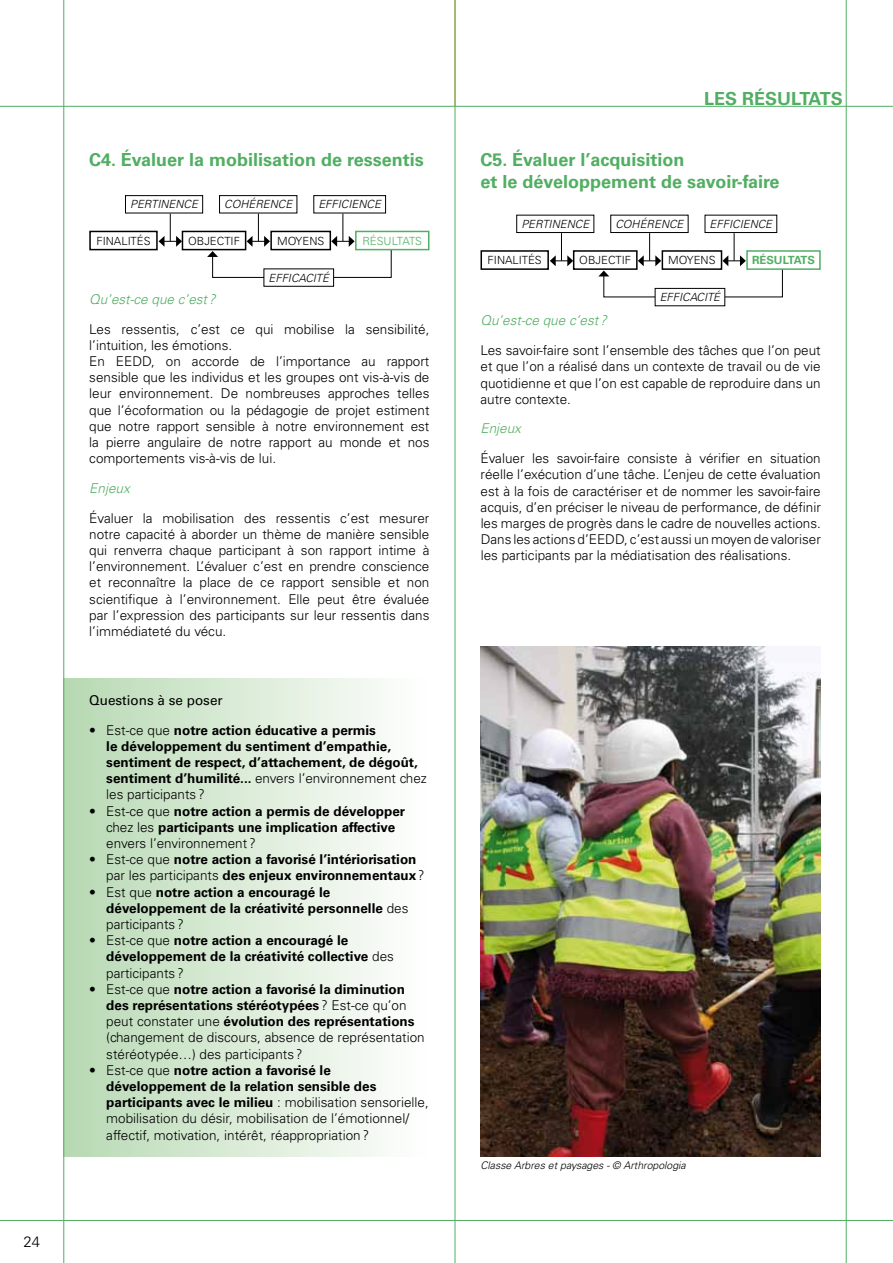
<style>
.page{position:relative;width:893px;height:1263px;background:#fff}
.page>*{position:absolute;margin:0;border:0;box-sizing:border-box;transform-origin:0 0}
.t1{font:700 18px/21.6px "Univers LT Std";color:#51ae62}
.t2{font:300 15px "Univers LT Std";color:#000}
.t3{font:300 13.5px/16.2px "Univers LT Std";color:#000}
.t4{font:700 13.5px/16.2px "Univers LT Std";color:#000}
.t5{font:italic 300 13.5px "Univers LT Std";color:#51ae62}
.t6{font:13.5px "Univers LT Std";color:#000}
.t7{font:italic 300 11.25px "Univers LT Std";letter-spacing:.165em;color:#000}
.t8{font:300 11.25px "Univers LT Std";color:#000}
.t9{font:700 11.25px "Univers LT Std";color:#51ae62}
.t10{font:300 11.25px "Univers LT Std";color:#51ae62}
.t11{font:italic 300 10.5px "Univers LT Std";color:#000}
.s1{font-weight:300}
.s2{font-weight:700}
</style>
<div class="page">
<div style="left:516px;top:215px;width:78px;height:18px;border:1px solid #000"></div>
<div style="left:480px;top:250px;width:69px;height:20px;border:2px solid #000"></div>
<div style="left:573px;top:250px;width:65px;height:20px;border:2px solid #000"></div>
<div style="left:746px;top:250px;width:75px;height:20px;border:2px solid #51ae62"></div>
<div style="left:610px;top:215px;width:78px;height:18px;border:1px solid #000"></div>
<div style="left:705px;top:215px;width:72px;height:18px;border:1px solid #000"></div>
<svg style="left:550px;top:233px;width:23px;height:33px"></svg>
<svg style="left:598px;top:233px;width:185px;height:65px"></svg>
<div style="left:64px;top:678px;width:365px;height:479px;background:linear-gradient(to right,#b7d9b3,#fff)"></div>
<div style="left:125px;top:195px;width:78px;height:18px;border:1px solid #000"></div>
<div style="left:89px;top:231px;width:69px;height:19px;border:2px solid #000"></div>
<div style="left:182px;top:231px;width:64px;height:19px;border:2px solid #000"></div>
<div style="left:355px;top:231px;width:74px;height:19px;border:2px solid #51ae62"></div>
<div style="left:219px;top:195px;width:78px;height:18px;border:1px solid #000"></div>
<div style="left:313px;top:195px;width:73px;height:18px;border:1px solid #000"></div>
<div style="left:264px;top:268px;width:70px;height:19px;border:1px solid #000"></div>
<svg style="left:159px;top:214px;width:23px;height:33px"></svg>
<svg style="left:207px;top:214px;width:185px;height:64px"></svg>
<img style="left:480px;top:646px;width:341px;height:511px">
<hr style="left:0;top:106px;width:893px;height:1px;background:#51ae62">
<hr style="left:0;top:1220px;width:893px;height:1px;background:#51ae62">
<hr style="left:63px;top:0;width:1px;height:1263px;background:#51ae62">
<hr style="left:846px;top:0;width:1px;height:1263px;background:#51ae62">
<hr style="left:455px;top:0;width:1px;height:1263px;background:#51ae62">
<p class="t2" style="left:24px;top:1233px;width:18px">24</p>
<h1 class="t1" style="left:89px;top:149px;width:336px">C4. Évaluer la mobilisation de ressentis</h1>
<p class="t7" style="left:224px;top:198px;width:69px">cohérence</p>
<p class="t7" style="left:318px;top:198px;width:63px">efficience</p>
<p class="t7" style="left:130px;top:198px;width:69px">Pertinence</p>
<p class="t8" style="left:96px;top:234px;width:7px">finalités</p>
<p class="t8" style="left:188px;top:234px;width:8px">objectif</p>
<p class="t8" style="left:277px;top:234px;width:9px">moyens</p>
<p class="t10" style="left:362px;top:234px;width:8px">résultats</p>
<p class="t7" style="left:269px;top:271px;width:62px">efficacité</p>
<p class="t5" style="left:89px;top:291px;width:128px">Qu’est-ce que c’est ?</p>
<p class="t3" style="left:89px;top:321px;width:342px">Les ressentis, c’est ce qui mobilise la sensibilité, l’intuition, les émotions.<br>En EEDD, on accorde de l’importance au rapport sensible que les individus et les groupes ont vis-à-vis de leur environnement. De nombreuses approches telles que l’écoformation ou la pédagogie de projet estiment que notre rapport sensible à notre environnement est la pierre angulaire de notre rapport au monde et nos comportements vis-à-vis de lui.</p>
<p class="t5" style="left:89px;top:480px;width:42px">Enjeux</p>
<p class="t3" style="left:89px;top:510px;width:342px;text-align:justify">Évaluer la mobilisation des ressentis c’est mesurer notre capacité à aborder un thème de manière sensible qui renverra chaque participant à son rapport intime à l’environnement. L’évaluer c’est en prendre conscience et reconnaître la place de ce rapport sensible et non scientifique à l’environnement. Elle peut être évaluée par l’expression des participants sur leur ressentis dans l’immédiateté du vécu.</p>
<p class="t6" style="left:89px;top:692px;width:135px">Questions à se poser</p>
<p class="t4" style="left:106px;top:722px;width:322px;text-indent:-17px"><span class="s1">• Est-ce que</span> notre action éducative a permis<br>le développement du sentiment d’empathie, sentiment de respect, d’attachement, de dégoût, sentiment d’humilité... <span class="s1">envers l’environnement chez les participants?</span></p>
<p class="t4" style="left:106px;top:803px;width:300px;text-indent:-17px"><span class="s1">• Est-ce que</span> notre action a permis de développer <span class="s1">chez les</span> participants une implication affective <span class="s1">envers l’environnement ?</span></p>
<p class="t4" style="left:106px;top:851px;width:320px;text-indent:-17px"><span class="s1">• Est-ce que</span> notre action a favorisé l’intériorisation <span class="s1">par les participants</span> des enjeux environnementaux<span class="s1">?</span></p>
<p class="t4" style="left:106px;top:884px;width:304px;text-indent:-17px"><span class="s1">• Est que</span> notre action a encouragé le développement de la créativité personnelle <span class="s1">des participants?</span></p>
<p class="t4" style="left:106px;top:932px;width:289px;text-indent:-17px"><span class="s1">• Est-ce que</span> notre action a encouragé le développement de la créativité collective <span class="s1">des participants?</span></p>
<p class="t3" style="left:106px;top:981px;width:320px;text-indent:-17px">• Est-ce que <span class="s2">notre action a favorisé la diminution des représentations stéréotypées</span> ? Est-ce qu’on peut constater une <span class="s2">évolution des représentations </span>(changement de discours, absence de représentation stéréotypée…) des participants?</p>
<p class="t3" style="left:106px;top:1062px;width:324px;text-indent:-17px">• Est-ce que <span class="s2">notre action a favorisé le développement de la relation sensible des participants avec le milieu</span> : mobilisation sensorielle, mobilisation du désir, mobilisation de l’émotionnel/ affectif, motivation, intérêt, réappropriation?</p>
<h1 class="t1" style="left:704px;top:88px;width:12px">les</h1>
<h1 class="t1" style="left:742px;top:88px;width:99px">r ésultats</h1>
<h1 class="t1" style="left:480px;top:149px;width:295px">C5. Évaluer l’acquisition<br>et le développement de savoir-faire￼</h1>
<p class="t7" style="left:615px;top:217px;width:69px">cohérence</p>
<p class="t7" style="left:710px;top:217px;width:63px">efficience</p>
<p class="t7" style="left:521px;top:217px;width:69px">Pertinence</p>
<p class="t8" style="left:488px;top:253px;width:7px">finalités</p>
<p class="t8" style="left:579px;top:253px;width:8px">objectif</p>
<p class="t8" style="left:668px;top:253px;width:9px">moyens</p>
<p class="t9" style="left:752px;top:254px;width:63px">r ésultats</p>
<p class="t7" style="left:660px;top:290px;width:62px">efficacité</p>
<p class="t5" style="left:480px;top:312px;width:128px">Qu’est-ce que c’est ?</p>
<p class="t3" style="left:480px;top:342px;width:342px;text-align:justify">Les savoir-faire sont l’ensemble des tâches que l’on peut et que l’on a réalisé dans un contexte de travail ou de vie quotidienne et que l’on est capable de reproduire dans un autre contexte.</p>
<p class="t5" style="left:480px;top:420px;width:42px">Enjeux</p>
<p class="t3" style="left:480px;top:450px;width:342px;text-align:justify">Évaluer les savoir-faire consiste à vérifier en situation réelle l’exécution d’une tâche. L’enjeu de cette évaluation est à la fois de caractériser et de nommer les savoir-faire acquis, d’en préciser le niveau de performance, de définir les marges de progrès dans le cadre de nouvelles actions.<br>Dans les actions d’EEDD, c’est aussi un moyen de valoriser les participants par la médiatisation des réalisations.</p>
<p class="t11" style="left:480px;top:1158px;width:207px">Classe Arbres et paysages - © Arthropologia</p>
</div>
